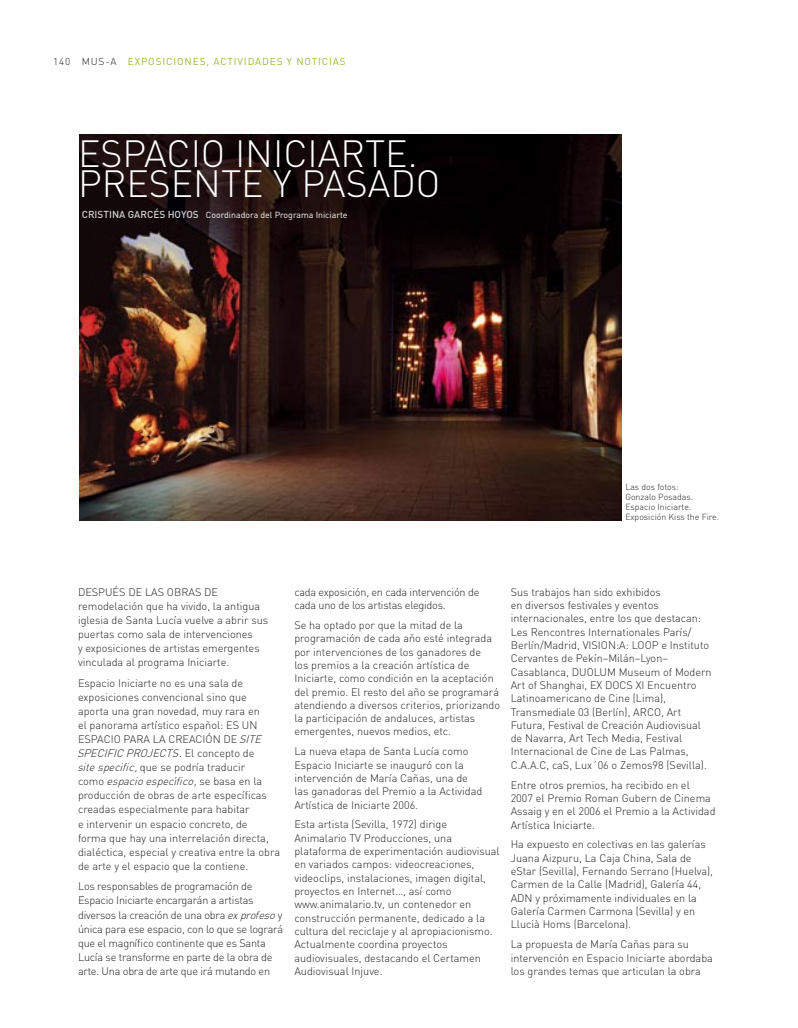
<style>
.page{position:relative;width:798px;height:1028px;background:#fff}
.page>*{position:absolute;margin:0;border:0;box-sizing:border-box;transform-origin:0 0}
.t1{font:300 37.5px/30px "DIN";color:#fff}
.t2{font:300 10.88px/13.2px "DIN";color:#212125}
.t3{font:300 10.88px/14.1px "DIN";letter-spacing:-.02em;color:#212125}
.t4{font:10px "DIN";letter-spacing:.09em;color:#95bc2d}
.t5{font:300 8.75px/10px "DIN";color:#212125}
.t6{font:8.75px "DIN";color:#fff}
.s1{font-weight:300;color:#212125}
.s2{font-weight:500;font-size:10px;color:#cdcfd1}
.s3{font-style:italic}
</style>
<div class="page">
<img style="left:79px;top:135px;width:542px;height:385px">
<p class="t4" style="left:53px;top:55px;width:294px"><span class="s1">140 MUS-A</span> EXPOSICIONES, ACTIVIDADES Y NOTICIAS</p>
<h1 class="t1" style="left:78px;top:138px;width:363px">ESPACIO INICIARTE.<br>PRESENTE Y PASADO</h1>
<p class="t6" style="left:82px;top:210px;width:267px"><span class="s2">CRISTINA GARCÉS HOYOS</span> Coordinadora del Programa Iniciarte</p>
<p class="t5" style="left:625px;top:482px;width:95px">Las dos fotos:<br>Gonzalo Posadas.<br>Espacio Iniciarte.<br>Exposición Kiss the Fire.</p>
<p class="t2" style="left:78px;top:584px;width:192px;line-height:14.1px">DESPUÉS DE LAS OBRAS DE remodelación que ha vivido, la antigua iglesia de Santa Lucía vuelve a abrir sus puertas como sala de intervenciones<br>y exposiciones de artistas emergentes vinculada al programa Iniciarte.</p>
<p class="t2" style="left:78px;top:675px;width:203px;line-height:14.1px">Espacio Iniciarte no es una sala de exposiciones convencional sino que aporta una gran novedad, muy rara en<br>el panorama artístico español: ES UN ESPACIO PARA LA CREACIÓN DE <span class="s3">SITE SPECIFIC PROJECTS.</span> El concepto de<br><span class="s3">site specific,</span> que se podría traducir<br>como <span class="s3">espacio específico,</span> se basa en la producción de obras de arte específicas creadas especialmente para habitar<br>e intervenir un espacio concreto, de<br>forma que hay una interrelación directa, dialéctica, especial y creativa entre la obra de arte y el espacio que la contiene.</p>
<p class="t3" style="left:78px;top:879px;width:206px">Los responsables de programación de Espacio Iniciarte encargarán a artistas diversos la creación de una obra <span class="s3">ex profeso</span> y única para ese espacio, con lo que se logrará que el magnífico continente que es Santa Lucía se transforme en parte de la obra de arte. Una obra de arte que irá mutando en</p>
<p class="t3" style="left:294px;top:585px;width:186px;line-height:13.2px">cada exposición, en cada intervención de cada uno de los artistas elegidos.</p>
<p class="t2" style="left:294px;top:618px;width:207px">Se ha optado por que la mitad de la programación de cada año esté integrada por intervenciones de los ganadores de<br>los premios a la creación artística de Iniciarte, como condición en la aceptación del premio. El resto del año se programará atendiendo a diversos criterios, priorizando la participación de andaluces, artistas emergentes, nuevos medios, etc.</p>
<p class="t2" style="left:294px;top:744px;width:189px">La nueva etapa de Santa Lucía como Espacio Iniciarte se inauguró con la intervención de María Cañas, una de las ganadoras del Premio a la Actividad Artística de Iniciarte 2006.</p>
<p class="t2" style="left:294px;top:817px;width:207px">Esta artista (Sevilla, 1972) dirige Animalario TV Producciones, una plataforma de experimentación audiovisual en variados campos: videocreaciones, videoclips, instalaciones, imagen digital, proyectos en Internet…, así como www.animalario.tv, un contenedor en construcción permanente, dedicado a la cultura del reciclaje y al apropiacionismo.<br>Actualmente coordina proyectos audiovisuales, destacando el Certamen Audiovisual Injuve.</p>
<p class="t2" style="left:510px;top:585px;width:202px">Sus trabajos han sido exhibidos<br>en diversos festivales y eventos internacionales, entre los que destacan:<br>Les Rencontres Internationales París/ Berlín/Madrid, VISION:A: LOOP e Instituto Cervantes de Pekín–Milán–Lyon– Casablanca, DUOLUM Museum of Modern Art of Shanghai, EX DOCS XI Encuentro Latinoamericano de Cine (Lima), Transmediale 03 (Berlín), ARCO, Art Futura, Festival de Creación Audiovisual de Navarra, Art Tech Media, Festival Internacional de Cine de Las Palmas, C.A.A.C, caS, Lux´06 o Zemos98 (Sevilla).</p>
<p class="t2" style="left:510px;top:778px;width:206px">Entre otros premios, ha recibido en el<br>2007 el Premio Roman Gubern de Cinema Assaig y en el 2006 el Premio a la Actividad Artística Iniciarte.</p>
<p class="t2" style="left:510px;top:837px;width:204px">Ha expuesto en colectivas en las galerías Juana Aizpuru, La Caja China, Sala de eStar (Sevilla), Fernando Serrano (Huelva), Carmen de la Calle (Madrid), Galería 44, ADN y próximamente individuales en la Galería Carmen Carmona (Sevilla) y en Llucià Homs (Barcelona).</p>
<p class="t2" style="left:510px;top:937px;width:204px">La propuesta de María Cañas para su intervención en Espacio Iniciarte abordaba los grandes temas que articulan la obra</p>
</div>
